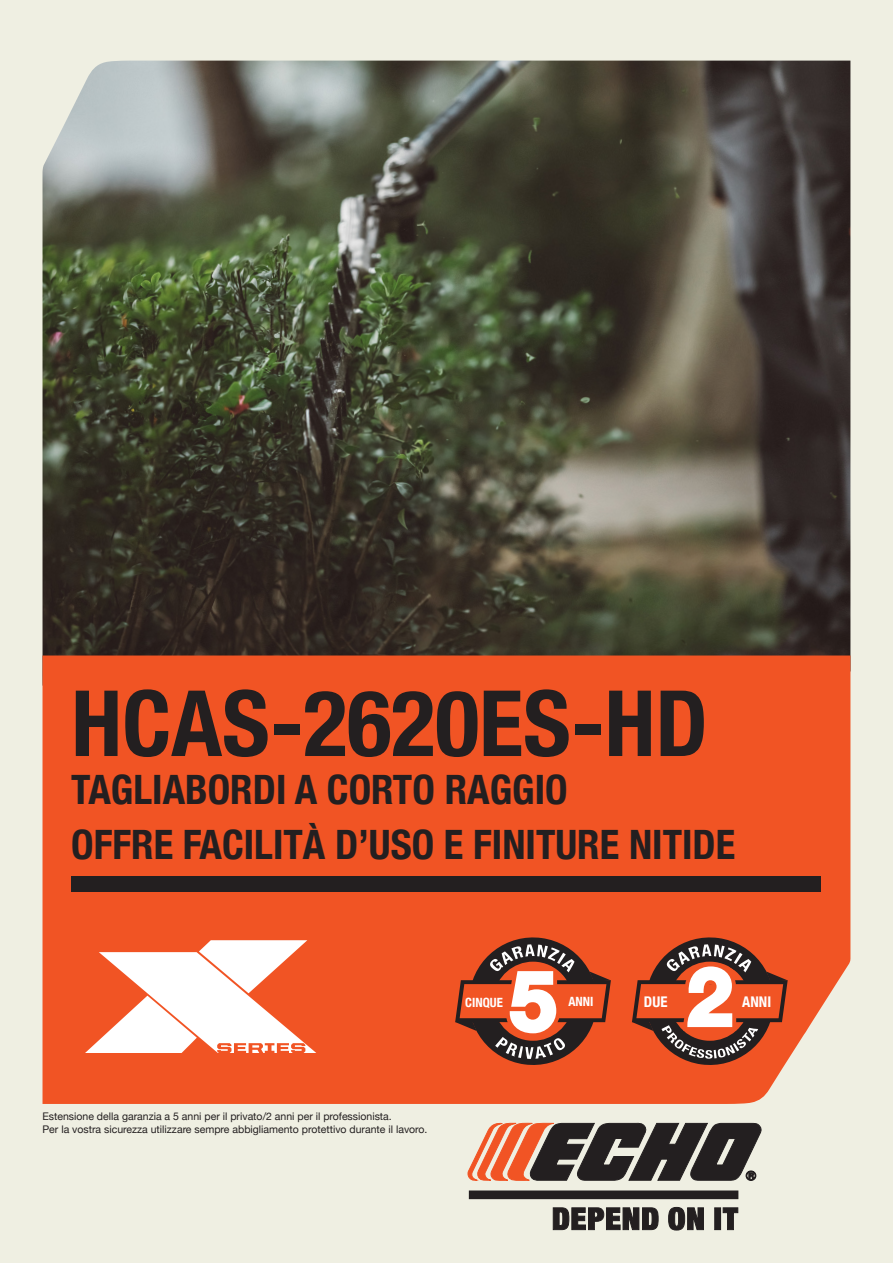
<style>
.page{position:relative;width:893px;height:1263px;background:#efefe2}
.page>*{position:absolute;margin:0;border:0;box-sizing:border-box;transform-origin:0 0}
.t1{font:700 condensed 91.5px "Helvetica Neue";color:#231f20}
.t2{font:700 condensed 40.5px "Helvetica Neue";color:#231f20}
.t3{font:700 condensed 14.7px "Helvetica Neue";color:#fff}
.t4{font:700 condensed 12.75px "Helvetica Neue";color:#fff}
.t5{font:10.5px "Helvetica Neue";color:#231f20}
</style>
<div class="page">
<img style="left:43px;top:61px;width:807px;height:594px">
<div style="left:43px;top:655px;width:807px;height:449px;background:#f15424"></div>
<div style="left:71px;top:876px;width:749px;height:16px;background:#231f20"></div>
<svg style="left:85px;top:940px;width:231px;height:113px;background:#f9bca9"></svg>
<svg style="left:455px;top:933px;width:156px;height:136px;background:#b75b40"></svg>
<svg style="left:632px;top:933px;width:156px;height:136px;background:#b85c40"></svg>
<svg style="left:467px;top:1122px;width:295px;height:59px"></svg>
<div style="left:469px;top:1191px;width:269px;height:8px;background:#231f20"></div>
<svg style="left:553px;top:1207px;width:106px;height:23px"></svg>
<svg style="left:668px;top:1207px;width:36px;height:23px"></svg>
<div style="left:715px;top:1208px;width:6px;height:21px;background:#231f20"></div>
<div style="left:714px;top:1207px;width:7px;height:23px;border:1px solid #231f20"></div>
<svg style="left:723px;top:1207px;width:15px;height:23px"></svg>
<p class="t1" style="left:71px;top:647px;width:638px">HCAS-2620ES-HD</p>
<p class="t2" style="left:71px;top:756px;width:498px">TAGLIABORDI A CORTO RAGGIO</p>
<p class="t2" style="left:71px;top:811px;width:666px">OFFRE FACILITÀ D’USO E FINITURE NITIDE</p>
<p class="t4" style="left:465px;top:992px;width:39px">CINQUE</p>
<p class="t4" style="left:568px;top:991px;width:27px">ANNI</p>
<h3 class="t3" style="left:644px;top:989px;width:25px">DUE</h3>
<h3 class="t3" style="left:742px;top:989px;width:30px">ANNI</h3>
<p class="t5" style="left:43px;top:1108px;width:351px">Estensione della garanzia a 5 anni per il privato/2 anni per il professionista.</p>
<p class="t5" style="left:43px;top:1121px;width:386px">Per la vostra sicurezza utilizzare sempre abbigliamento protettivo durante il lavoro.</p>
</div>
